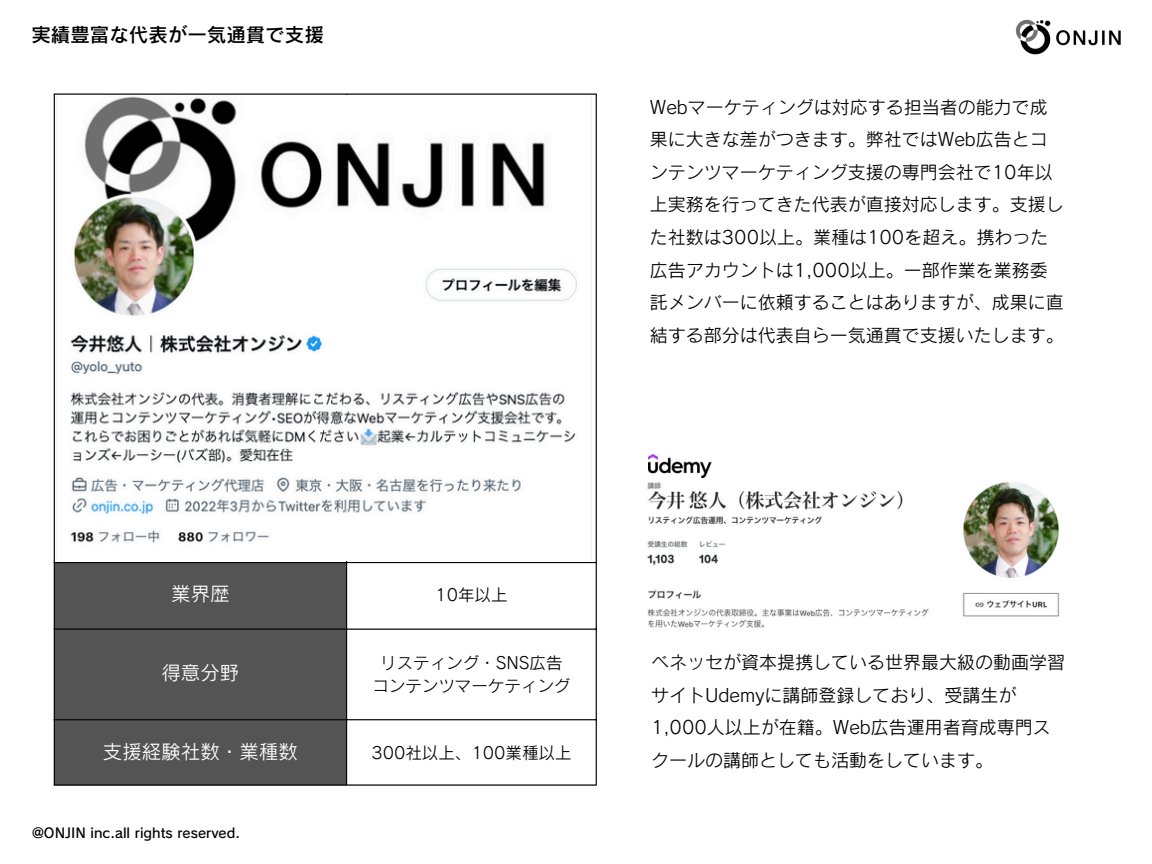
<style>
.page{position:relative;width:1152px;height:864px;background:#fff}
.page>*{position:absolute;margin:0;border:0;box-sizing:border-box;transform-origin:0 0}
.t1{font:19.5px "Canva Rodin Pro N M";color:#fff}
.t2{font:19.5px "Canva Rodin Pro N DB";color:#000}
.t3{font:18px/32.7px "Canva Rodin Pro N M";color:#000}
.t4{font:16.5px "Canva Rodin Pro N M";color:#000}
.t5{font:13.5px "Canva Rodin Pro N DB";color:#000}
</style>
<div class="page">
<div style="left:55px;top:563px;width:291px;height:221px;background:#545454"></div>
<hr style="left:54px;top:95px;width:1px;height:689px;background:#000">
<hr style="left:346px;top:95px;width:1px;height:689px;background:#000">
<hr style="left:596px;top:95px;width:1px;height:689px;background:#000">
<hr style="left:54px;top:93px;width:543px;height:2px;background:#000">
<hr style="left:54px;top:562px;width:543px;height:1px;background:#000">
<hr style="left:54px;top:629px;width:543px;height:1px;background:#000">
<hr style="left:54px;top:719px;width:543px;height:1px;background:#000">
<hr style="left:54px;top:784px;width:543px;height:2px;background:#000">
<img style="left:1015px;top:19px;width:106px;height:36px">
<img style="left:56px;top:96px;width:521px;height:465px">
<img style="left:647px;top:482px;width:412px;height:146px">
<img style="left:649px;top:454px;width:63px;height:24px">
<p class="t2" style="left:31px;top:25px;width:294px">実績豊富な代表が一気通貫で支援</p>
<p class="t3" style="left:650px;top:90px;width:416px">Webマーケティングは対応する担当者の能力で成果に大きな差がつきます。弊社ではWeb広告とコンテンツマーケティング支援の専門会社で10年以上実務を行ってきた代表が直接対応します。支援した社数は300以上。業種は100を超え。携わった広告アカウントは1,000以上。一部作業を業務委託メンバーに依頼することはありますが、成果に直結する部分は代表自ら一気通貫で支援いたします。</p>
<h1 class="t1" style="left:171px;top:584px;width:60px">業界歴</h1>
<p class="t4" style="left:435px;top:587px;width:74px">10年以上</p>
<p class="t1" style="left:161px;top:663px;width:79px">得意分野</p>
<p class="t4" style="left:380px;top:655px;width:184px">リスティング・SNS広告</p>
<p class="t4" style="left:372px;top:677px;width:199px">コンテンツマーケティング</p>
<p class="t1" style="left:103px;top:741px;width:196px">支援経験社数・業種数</p>
<p class="t4" style="left:371px;top:744px;width:202px">300社以上、100業種以上</p>
<p class="t5" style="left:32px;top:826px;width:209px">@ONJIN inc.all rights reserved.</p>
<h1 class="t3" style="left:651px;top:646px;width:416px">ベネッセが資本提携している世界最大級の動画学習サイトUdemyに講師登録しており、受講生が<br>1,000人以上が在籍。Web広告運用者育成専門スクールの講師としても活動をしています。</h1>
</div>
